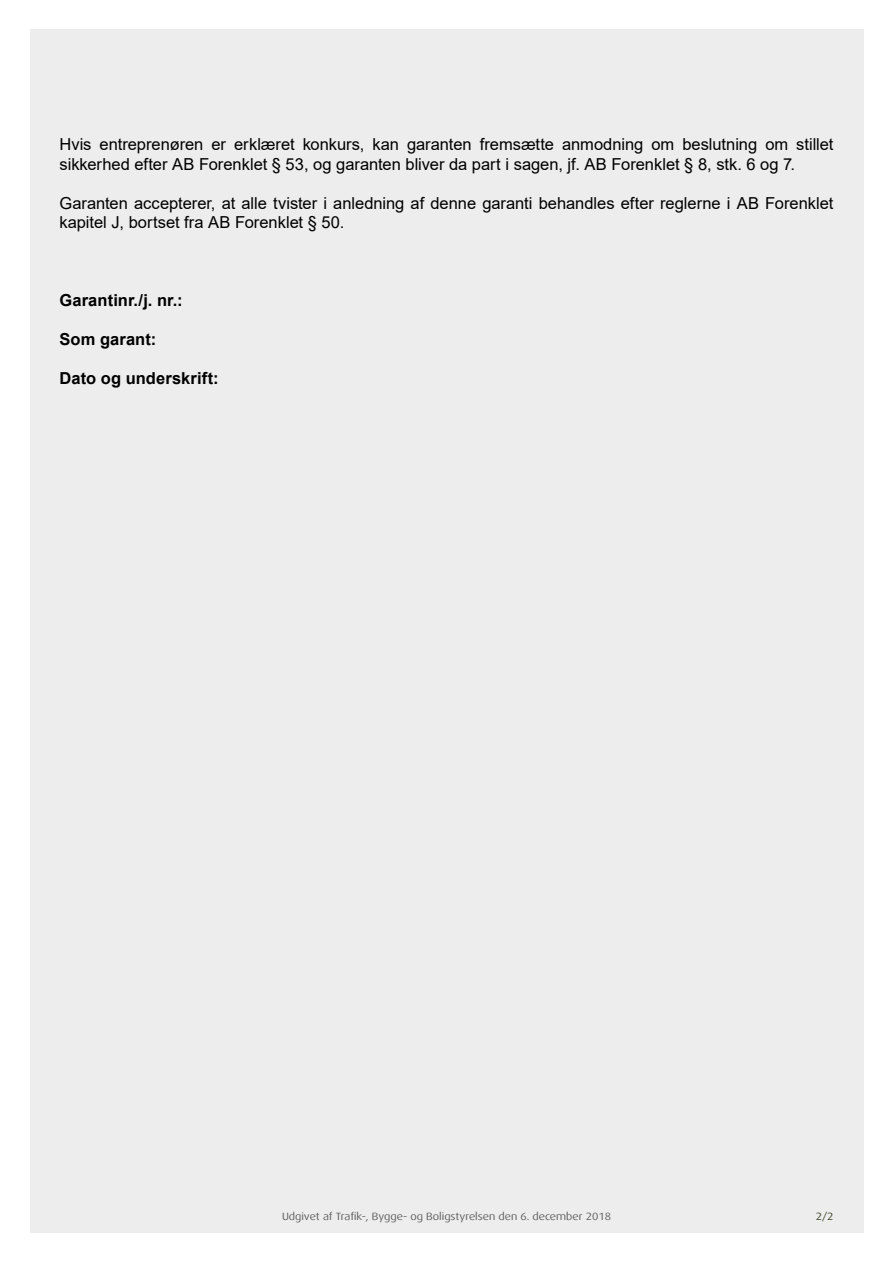
<style>
.page{position:relative;width:893px;height:1263px;background:#fff}
.page>*{position:absolute;margin:0;border:0;box-sizing:border-box;transform-origin:0 0}
.t1{font:16.5px/19.5px "Arial";color:#000}
.t2{font:700 16.5px "Arial";letter-spacing:.005em;color:#000}
.t3{font:10.5px "Dax Wide";color:#575756}
.t4{font:10.5px "Dax Wide";color:#333d1f}
</style>
<div class="page">
<div style="left:30px;top:30px;width:833px;height:1203px;background:#ededed"></div>
<p class="t1" style="left:60px;top:135px;width:775px">Hvis entreprenøren er erklæret konkurs, kan garanten fremsætte anmodning om beslutning om stillet sikkerhed efter AB Forenklet § 53, og garanten bliver da part i sagen, jf. AB Forenklet § 8, stk. 6 og 7.</p>
<p class="t1" style="left:60px;top:193px;width:775px">Garanten accepterer, at alle tvister i anledning af denne garanti behandles efter reglerne i AB Forenklet kapitel J, bortset fra AB Forenklet § 50.</p>
<p class="t2" style="left:60px;top:289px;width:125px">Garantinr./j. nr.:</p>
<p class="t2" style="left:60px;top:328px;width:98px">Som garant:</p>
<p class="t2" style="left:60px;top:367px;width:161px">Dato og underskrift:</p>
<p class="t3" style="left:282px;top:1211px;width:330px">Udgivet af Trafik-, Bygge- og Boligstyrelsen den 6. december 2018</p>
<p class="t4" style="left:816px;top:1211px;width:19px">2/2</p>
</div>
